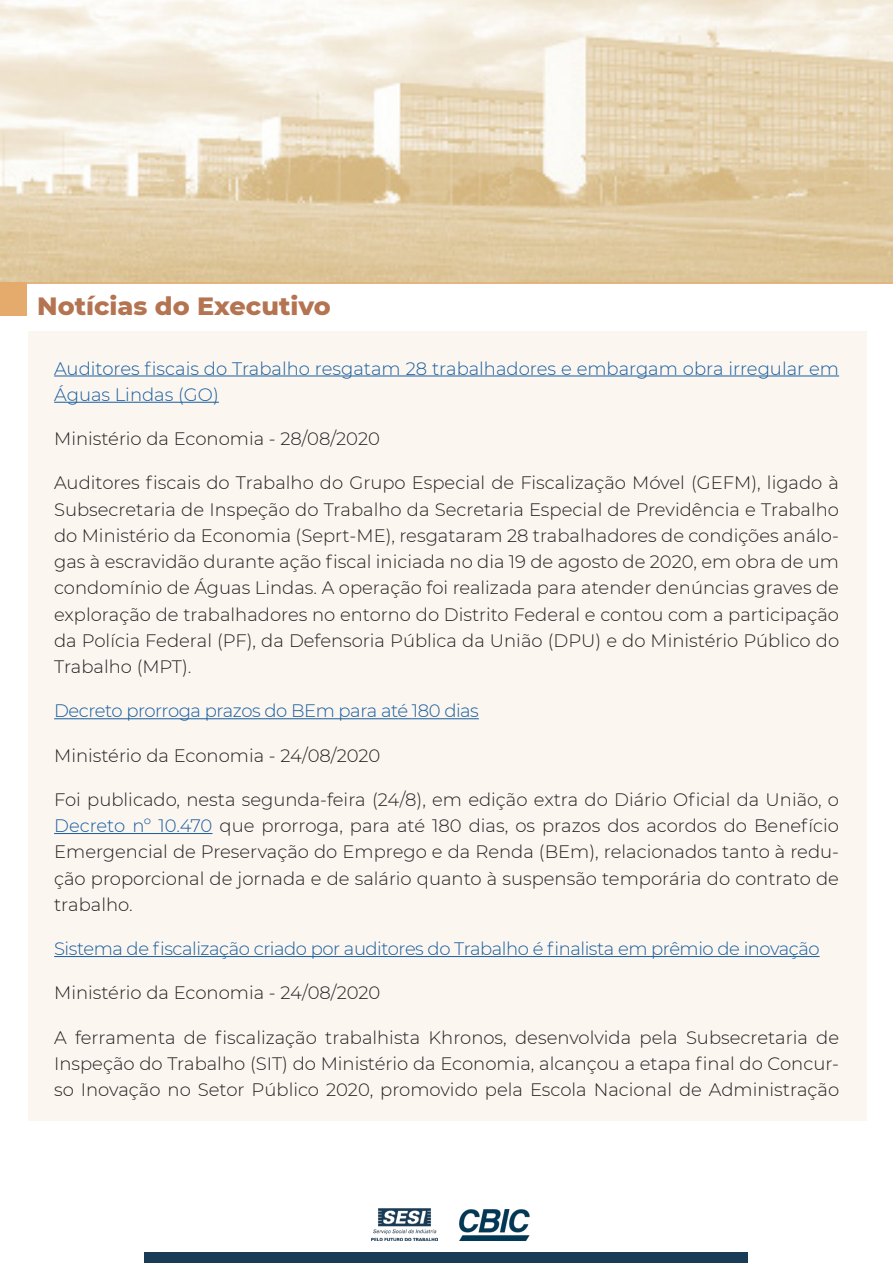
<style>
.page{position:relative;width:893px;height:1263px;background:#fff}
.page>*{position:absolute;margin:0;border:0;box-sizing:border-box;transform-origin:0 0}
.t1{font:800 25.5px "Montserrat";color:#b47452}
.t2{font:300 18px/26.2px "Montserrat";color:#231f20;text-align:justify}
.t3{font:300 18px "Montserrat";letter-spacing:-.025em;color:#175d9e}
.t4{font:300 18px/26.2px "Montserrat";color:#175d9e}
.s1{color:#175d9e}
</style>
<div class="page">
<div style="left:29px;top:332px;width:838px;height:789px;background:#fcf6f0"></div>
<hr style="left:54px;top:375px;width:785px;height:1px;background:#175d9e">
<hr style="left:54px;top:402px;width:165px;height:1px;background:#175d9e">
<hr style="left:54px;top:718px;width:425px;height:1px;background:#175d9e">
<hr style="left:54px;top:833px;width:158px;height:1px;background:#175d9e">
<hr style="left:54px;top:956px;width:766px;height:1px;background:#175d9e">
<img style="left:0;top:0;width:893px;height:282px">
<div style="left:0;top:282px;width:27px;height:34px;background:#e5ab6c"></div>
<hr style="left:3px;top:282px;width:890px;height:2px;background:#e5ab6c">
<div style="left:145px;top:1253px;width:603px;height:10px;background:#193b56"></div>
<img style="left:371px;top:1209px;width:66px;height:31px">
<img style="left:459px;top:1209px;width:71px;height:31px">
<p class="t1" style="left:37px;top:287px;width:295px">Notícias do Executivo</p>
<p class="t4" style="left:54px;top:355px;width:786px">Auditores fiscais do Trabalho resgatam 28 trabalhadores e embargam obra irregular em<br>Águas Lindas (GO)</p>
<p class="t2" style="left:54px;top:425px;width:327px">Ministério da Economia - 28/08/2020</p>
<p class="t2" style="left:54px;top:469px;width:786px">Auditores fiscais do Trabalho do Grupo Especial de Fiscalização Móvel (GEFM), ligado à Subsecretaria de Inspeção do Trabalho da Secretaria Especial de Previdência e Trabalho do Ministério da Economia (Seprt-ME), resgataram 28 trabalhadores de condições análo&shy;gas à escravidão durante ação fiscal iniciada no dia 19 de agosto de 2020, em obra de um condomínio de Águas Lindas. A operação foi realizada para atender denúncias graves de exploração de trabalhadores no entorno do Distrito Federal e contou com a participação da Polícia Federal (PF), da Defensoria Pública da União (DPU) e do Ministério Público do Trabalho (MPT).</p>
<p class="t3" style="left:54px;top:699px;width:426px">Decreto prorroga prazos do BEm para até 180 dias</p>
<p class="t2" style="left:54px;top:742px;width:328px">Ministério da Economia - 24/08/2020</p>
<p class="t2" style="left:54px;top:786px;width:786px">Foi publicado, nesta segunda-feira (24/8), em edição extra do Diário Oficial da União, o <span class="s1">Decreto nº 10.470</span> que prorroga, para até 180 dias, os prazos dos acordos do Benefício Emergencial de Preservação do Emprego e da Renda (BEm), relacionados tanto à redu&shy;ção proporcional de jornada e de salário quanto à suspensão temporária do contrato de trabalho.</p>
<p class="t3" style="left:54px;top:936px;width:767px">Sistema de fiscalização criado por auditores do Trabalho é finalista em prêmio de inovação</p>
<p class="t2" style="left:54px;top:979px;width:328px">Ministério da Economia - 24/08/2020</p>
<p class="t2" style="left:54px;top:1024px;width:786px">A ferramenta de fiscalização trabalhista Khronos, desenvolvida pela Subsecretaria de Inspeção do Trabalho (SIT) do Ministério da Economia, alcançou a etapa final do Concur&shy;so Inovação no Setor Público 2020, promovido pela Escola Nacional de Administração</p>
</div>
